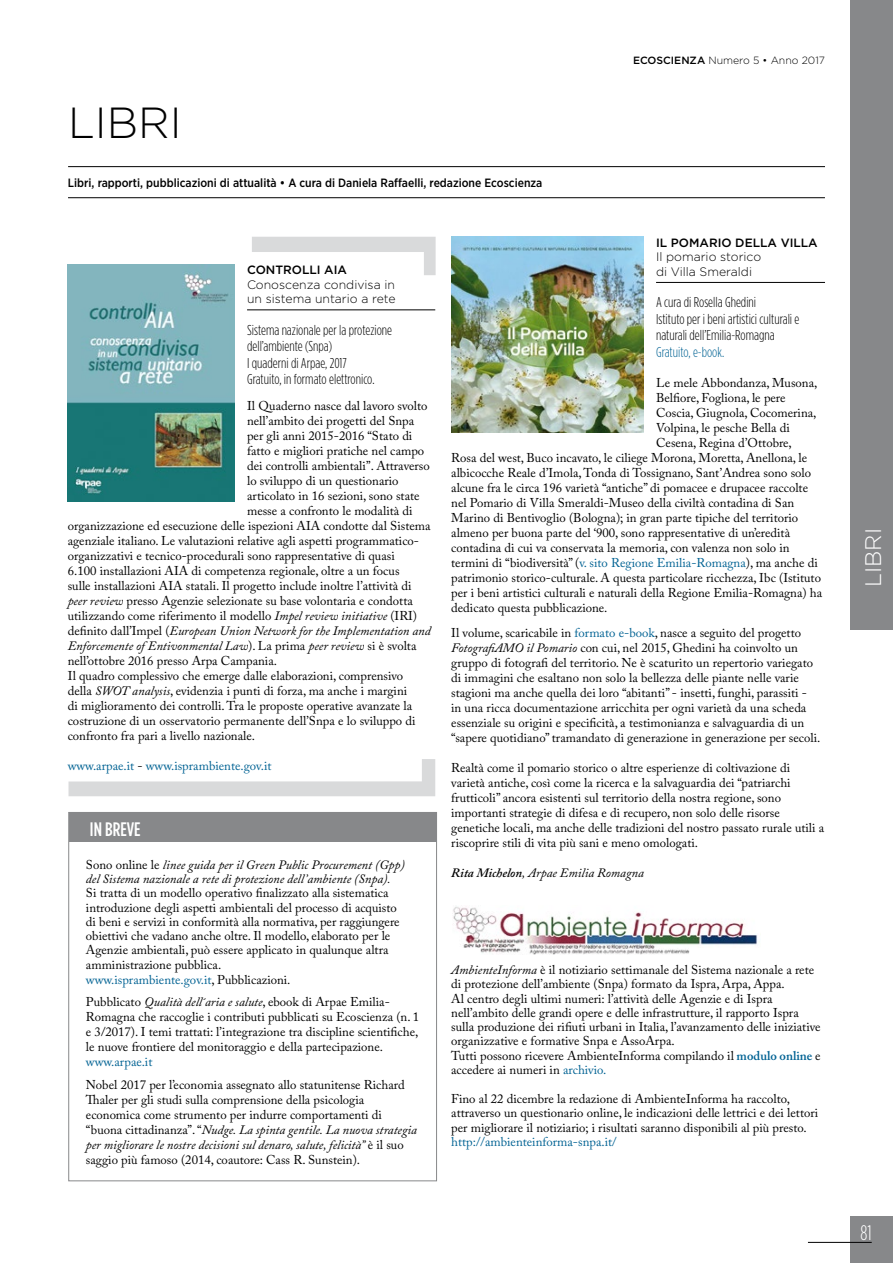
<style>
.page{position:relative;width:893px;height:1263px;background:#fff}
.page>*{position:absolute;margin:0;border:0;box-sizing:border-box;transform-origin:0 0}
.t1{font:300 43.5px "Gotham";color:#000}
.t2{font:300 22.5px "Gotham HTF";color:#fff}
.t3{font:300 condensed 21px "Gotham HTF";color:#fff}
.t4{font:500 19.5px "Gotham Condensed";color:#fff}
.t5{font:300 14.25px/16.5px "Gotham Condensed";color:#000}
.t6{font:300 14.25px "Gotham Condensed";color:#006293}
.t7{font:12.75px/15px "Adobe Caslon Pro";color:#000}
.t8{font:italic 12.75px/14.2px "Adobe Caslon Pro";color:#000}
.t9{font:12.75px "Adobe Caslon Pro";color:#006293}
.t10{font:300 12.3px/14.5px "Gotham";color:#000}
.t11{font:500 12px "Gotham Narrow";color:#000}
.t12{font:500 12px "Gotham";color:#000}
.t13{font:300 10.5px "Gotham HTF";color:#000}
.s1{font-weight:500}
.s2{font-style:italic}
.s3{font-style:normal}
.s4{color:#000}
.s5{color:#006293}
.s6{font-weight:600}
.s7{font-weight:600;color:#006293}
</style>
<div class="page">
<div style="left:850px;top:1216px;width:43px;height:47px;background:#87888a"></div>
<hr style="left:808px;top:1242px;width:64px;height:1px;background:#000">
<div style="left:850px;top:0;width:43px;height:629px;background:#87888a"></div>
<hr style="left:68px;top:197px;width:757px;height:1px;background:#000">
<hr style="left:68px;top:166px;width:757px;height:1px;background:#000">
<svg style="left:252px;top:237px;width:184px;height:38px"></svg>
<svg style="left:69px;top:759px;width:366px;height:37px"></svg>
<div style="left:69px;top:812px;width:368px;height:30px;background:#87888a"></div>
<div style="left:69px;top:812px;width:368px;height:369px;border:1px solid #87888a"></div>
<hr style="left:247px;top:310px;width:188px;height:1px;background:#000">
<img style="left:453px;top:906px;width:304px;height:49px">
<img style="left:68px;top:264px;width:166px;height:237px">
<hr style="left:656px;top:282px;width:169px;height:1px;background:#000">
<img style="left:452px;top:237px;width:191px;height:196px">
<h1 class="t1" style="left:68px;top:99px;width:115px">LIBRI</h1>
<p class="t11" style="left:68px;top:176px;width:476px">Libri, rapporti, pubblicazioni di attualità • A cura di Daniela Raffaelli, redazione Ecoscienza</p>
<p class="t13" style="left:633px;top:55px;width:193px"><span class="s1">ECOSCIENZA</span> Numero 5 • Anno 2017</p>
<p class="t12" style="left:247px;top:263px;width:101px">CONTROLLI AIA</p>
<p class="t10" style="left:247px;top:277px;width:150px">Conoscenza condivisa in un sistema untario a rete</p>
<p class="t5" style="left:247px;top:321px;width:147px">Sistema nazionale per la protezione dell’ambiente (Snpa)<br>I quaderni di Arpae, 2017<br>Gratuito, in formato elettronico.</p>
<p class="t7" style="left:247px;top:398px;width:182px">Il Quaderno nasce dal lavoro svolto</p>
<p class="t7" style="left:247px;top:413px;width:169px">nell’ambito dei progetti del Snpa</p>
<p class="t7" style="left:247px;top:428px;width:167px">per gli anni 2015-2016 “Stato di</p>
<p class="t7" style="left:247px;top:443px;width:179px">fatto e migliori pratiche nel campo</p>
<p class="t7" style="left:247px;top:458px;width:184px">dei controlli ambientali”. Attraverso</p>
<p class="t7" style="left:247px;top:473px;width:153px">lo sviluppo di un questionario</p>
<p class="t7" style="left:247px;top:488px;width:174px">articolato in 16 sezioni, sono state</p>
<p class="t7" style="left:247px;top:503px;width:167px">messe a confronto le modalità di</p>
<p class="t7" style="left:68px;top:518px;width:364px">organizzazione ed esecuzione delle ispezioni AIA condotte dal Sistema</p>
<p class="t7" style="left:68px;top:533px;width:353px">agenziale italiano. Le valutazioni relative agli aspetti programmatico-</p>
<p class="t7" style="left:68px;top:548px;width:329px">organizzativi e tecnico-procedurali sono rappresentative di quasi</p>
<p class="t7" style="left:68px;top:563px;width:333px">6.100 installazioni AIA di competenza regionale, oltre a un focus</p>
<p class="t7" style="left:68px;top:578px;width:345px">sulle installazioni AIA statali. Il progetto include inoltre l’attività di</p>
<p class="t7" style="left:68px;top:593px;width:347px"><span class="s2">peer review</span> presso Agenzie selezionate su base volontaria e condotta</p>
<p class="t7" style="left:68px;top:608px;width:351px">utilizzando come riferimento il modello <span class="s2">Impel review initiative</span> (IRI)</p>
<p class="t8" style="left:68px;top:623px;width:365px"><span class="s3">definito dall’Impel (</span>European Union Network for the Implementation and</p>
<p class="t8" style="left:68px;top:638px;width:350px">Enforcemente of Entivonmental Law<span class="s3">). La prima</span> peer review <span class="s3">si è svolta</span></p>
<p class="t7" style="left:68px;top:653px;width:211px">nell’ottobre 2016 presso Arpa Campania.</p>
<p class="t7" style="left:68px;top:668px;width:337px">Il quadro complessivo che emerge dalle elaborazioni, comprensivo</p>
<p class="t7" style="left:68px;top:683px;width:341px">della <span class="s2">SWOT analysis</span>, evidenzia i punti di forza, ma anche i margini</p>
<p class="t7" style="left:68px;top:698px;width:346px">di miglioramento dei controlli. Tra le proposte operative avanzate la</p>
<p class="t7" style="left:68px;top:713px;width:349px">costruzione di un osservatorio permanente dell’Snpa e lo sviluppo di</p>
<p class="t7" style="left:68px;top:728px;width:189px">confronto fra pari a livello nazionale.</p>
<p class="t9" style="left:68px;top:758px;width:205px">www.arpae.it <span class="s4">-</span> www.isprambiente.gov.it</p>
<h3 class="t4" style="left:90px;top:818px;width:52px">IN BREVE</h3>
<p class="t8" style="left:86px;top:857px;width:320px"><span class="s3">Sono online le</span> linee guida per il Green Public Procurement (Gpp) del Sistema nazionale a rete di protezione dell’ambiente (Snpa).</p>
<p class="t7" style="left:86px;top:886px;width:315px;line-height:14.4px">Si tratta di un modello operativo finalizzato alla sistematica introduzione degli aspetti ambientali del processo di acquisto di beni e servizi in conformità alla normativa, per raggiungere obiettivi che vadano anche oltre. Il modello, elaborato per le Agenzie ambientali, può essere applicato in qualunque altra amministrazione pubblica.<br><span class="s5">www.isprambiente.gov.it</span>, Pubblicazioni.</p>
<p class="t7" style="left:86px;top:994px;width:335px">Pubblicato <span class="s2">Qualità dell´aria e salute</span>, ebook di Arpae Emilia-Romagna che raccoglie i contributi pubblicati su Ecoscienza (n. 1 e 3/2017). I temi trattati: l’integrazione tra discipline scientifiche, le nuove frontiere del monitoraggio e della partecipazione.</p>
<p class="t9" style="left:86px;top:1054px;width:68px">www.arpae.it</p>
<p class="t7" style="left:86px;top:1077px;width:332px">Nobel 2017 per l’economia assegnato allo statunitense Richard Thaler per gli studi sulla comprensione della psicologia economica come strumento per indurre comportamenti di “buona cittadinanza”. “<span class="s2">Nudge. La spinta gentile. La nuova strategia per migliorare le nostre decisioni sul denaro, salute, felicità”</span> è il suo saggio più famoso (2014, coautore: Cass R. Sunstein).</p>
<p class="t12" style="left:656px;top:236px;width:163px">IL POMARIO DELLA VILLA</p>
<p class="t10" style="left:656px;top:249px;width:107px">Il pomario storico di Villa Smeraldi</p>
<p class="t5" style="left:656px;top:294px;width:145px">A cura di Rosella Ghedini<br>Istituto per i beni artistici culturali e naturali dell’Emilia-Romagna</p>
<p class="t6" style="left:656px;top:344px;width:70px">Gratuito, e-book.</p>
<p class="t7" style="left:656px;top:375px;width:163px">Le mele Abbondanza, Musona,</p>
<p class="t7" style="left:656px;top:390px;width:131px">Belfiore, Fogliona, le pere</p>
<p class="t7" style="left:656px;top:405px;width:162px">Coscia, Giugnola, Cocomerina,</p>
<p class="t7" style="left:656px;top:420px;width:135px">Volpina, le pesche Bella di</p>
<p class="t7" style="left:656px;top:435px;width:137px">Cesena, Regina d’Ottobre,</p>
<p class="t7" style="left:451px;top:450px;width:357px">Rosa del west, Buco incavato, le ciliege Morona, Moretta, Anellona, le</p>
<p class="t7" style="left:451px;top:465px;width:361px">albicocche Reale d’Imola, Tonda di Tossignano, Sant’Andrea sono solo</p>
<p class="t7" style="left:451px;top:480px;width:358px">alcune fra le circa 196 varietà “antiche” di pomacee e drupacee raccolte</p>
<p class="t7" style="left:451px;top:495px;width:345px">nel Pomario di Villa Smeraldi-Museo della civiltà contadina di San</p>
<p class="t7" style="left:451px;top:510px;width:349px">Marino di Bentivoglio (Bologna); in gran parte tipiche del territorio</p>
<p class="t7" style="left:451px;top:525px;width:340px">almeno per buona parte del ‘900, sono rappresentative di un’eredità</p>
<p class="t7" style="left:451px;top:540px;width:340px">contadina di cui va conservata la memoria, con valenza non solo in</p>
<p class="t7" style="left:451px;top:555px;width:368px">termini di “biodiversità” (<span class="s5">v. sito Regione Emilia-Romagna</span>), ma anche di</p>
<p class="t7" style="left:451px;top:570px;width:371px">patrimonio storico-culturale. A questa particolare ricchezza, Ibc (Istituto</p>
<p class="t7" style="left:451px;top:585px;width:373px">per i beni artistici culturali e naturali della Regione Emilia-Romagna) ha</p>
<p class="t7" style="left:451px;top:600px;width:158px">dedicato questa pubblicazione.</p>
<p class="t7" style="left:451px;top:625px;width:371px">Il volume, scaricabile in <span class="s5">formato e-book</span>, nasce a seguito del progetto <span class="s2">FotografiAMO il Pomario</span> con cui, nel 2015, Ghedini ha coinvolto un gruppo di fotografi del territorio. Ne è scaturito un repertorio variegato di immagini che esaltano non solo la bellezza delle piante nelle varie stagioni ma anche quella dei loro “abitanti” - insetti, funghi, parassiti - in una ricca documentazione arricchita per ogni varietà da una scheda essenziale su origini e specificità, a testimonianza e salvaguardia di un “sapere quotidiano” tramandato di generazione in generazione per secoli.</p>
<p class="t7" style="left:451px;top:760px;width:375px">Realtà come il pomario storico o altre esperienze di coltivazione di varietà antiche, così come la ricerca e la salvaguardia dei “patriarchi frutticoli” ancora esistenti sul territorio della nostra regione, sono importanti strategie di difesa e di recupero, non solo delle risorse genetiche locali, ma anche delle tradizioni del nostro passato rurale utili a riscoprire stili di vita più sani e meno omologati.</p>
<p class="t8" style="left:451px;top:866px;width:194px"><span class="s6">Rita Michelon</span>, Arpae Emilia Romagna</p>
<p class="t7" style="left:451px;top:963px;width:371px;line-height:14.2px"><span class="s2">AmbienteInforma</span> è il notiziario settimanale del Sistema nazionale a rete di protezione dell’ambiente (Snpa) formato da Ispra, Arpa, Appa.<br>Al centro degli ultimi numeri: l’attività delle Agenzie e di Ispra nell’ambito delle grandi opere e delle infrastrutture, il rapporto Ispra sulla produzione dei rifiuti urbani in Italia, l’avanzamento delle iniziative organizzative e formative Snpa e AssoArpa.<br>Tutti possono ricevere AmbienteInforma compilando il <span class="s7">modulo online</span> e accedere ai numeri in <span class="s5">archivio.</span></p>
<p class="t7" style="left:451px;top:1091px;width:369px;line-height:14.2px">Fino al 22 dicembre la redazione di AmbienteInforma ha raccolto, attraverso un questionario online, le indicazioni delle lettrici e dei lettori per migliorare il notiziario; i risultati saranno disponibili al più presto.</p>
<p class="t9" style="left:451px;top:1134px;width:167px">http://ambienteinforma-snpa.it/</p>
<h2 class="t2" style="left:861px;top:587px;width:60px;rotate:-90deg">LIBRI</h2>
<h3 class="t3" style="left:860px;top:1221px;width:13px">81</h3>
</div>
